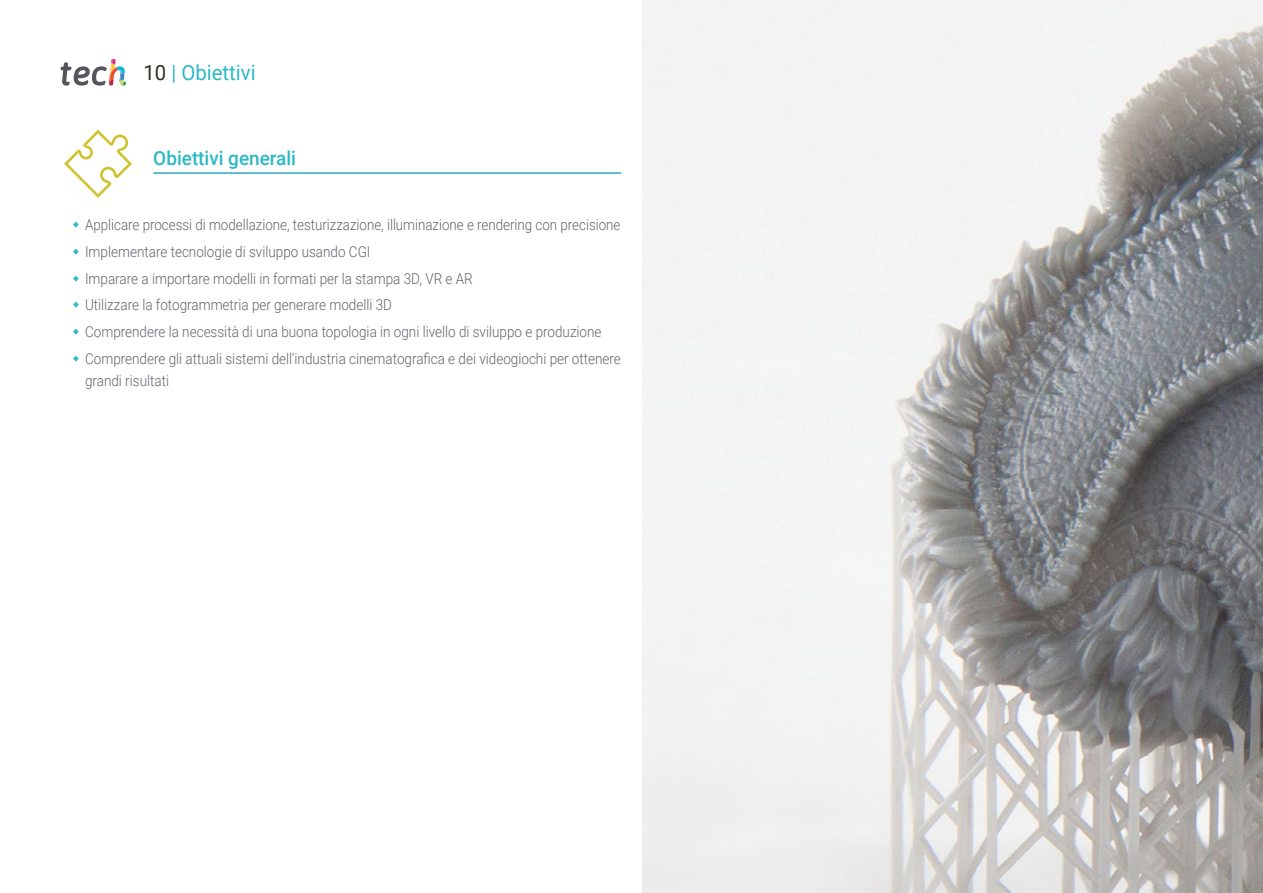
<style>
.page{position:relative;width:1263px;height:893px;background:#fff}
.page>*{position:absolute;margin:0;border:0;box-sizing:border-box;transform-origin:0 0}
.t1{font:21px "Roboto";color:#2db8c5}
.t2{font:500 19.5px "Roboto";color:#2db8c5}
.t3{font:300 15px/26.7px "Roboto";color:#61646a;scale:.89 1}
.t4{font:300 15px "Roboto";color:#61646a;scale:.9 1}
.s1{color:#312e20}
</style>
<div class="page">
<img style="left:642px;top:0;width:621px;height:893px">
<svg style="left:61px;top:59px;width:65px;height:27px"></svg>
<hr style="left:153px;top:173px;width:468px;height:1px;background:#2db8c5">
<svg style="left:64px;top:130px;width:68px;height:68px"></svg>
<h1 class="t1" style="left:144px;top:57px;width:114px"><span class="s1">10</span> | Obiettivi</h1>
<h2 class="t2" style="left:153px;top:144px;width:144px">Obiettivi generali</h2>
<p class="t3" style="left:85px;top:211px;width:604px">Applicare processi di modellazione, testurizzazione, illuminazione e rendering con precisione Implementare tecnologie di sviluppo usando CGI<br>Imparare a importare modelli in formati per la stampa 3D, VR e AR<br>Utilizzare la fotogrammetria per generare modelli 3D<br>Comprendere la necessità di una buona topologia in ogni livello di sviluppo e produzione Comprendere gli attuali sistemi dell'industria cinematografica e dei videogiochi per ottenere</p>
<p class="t4" style="left:85px;top:370px;width:95px">grandi risultati</p>
</div>
